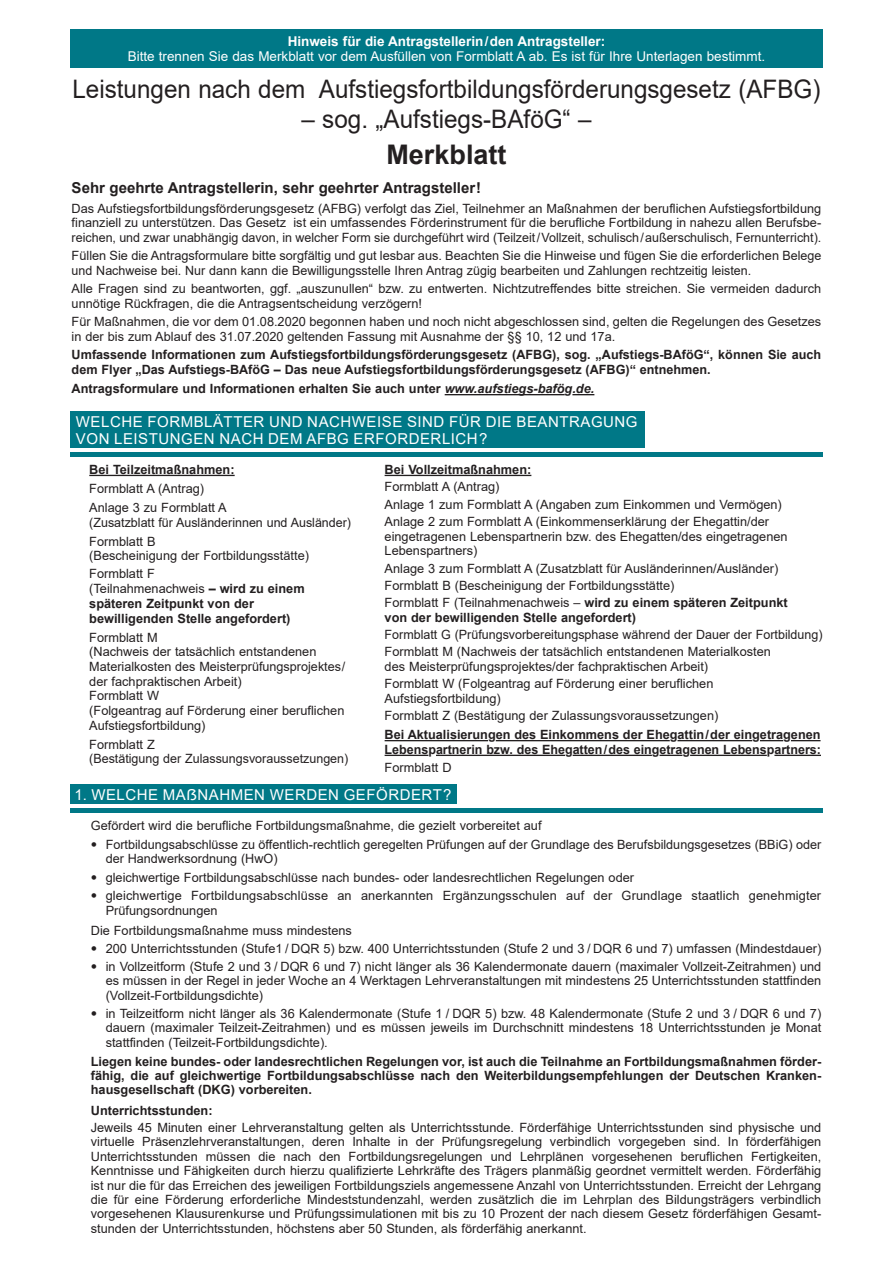
<style>
.page{position:relative;width:893px;height:1263px;background:#fff}
.page>*{position:absolute;margin:0;border:0;box-sizing:border-box;transform-origin:0 0}
.t1{font:700 27px "Arial";color:#231f20}
.t2{font:25.5px "Arial";color:#231f20;scale:.95 1}
.t3{font:15px/17.2px "Arial";letter-spacing:.035em;color:#fff}
.t4{font:700 15px "Arial";color:#231f20}
.t5{font:13.5px "Arial";color:#fff}
.t6{font:700 13.5px "Arial";color:#fff}
.t7{font:12.75px/14.5px "Arial";color:#231f20}
.t8{font:700 12.75px/14.4px "Arial";color:#231f20}
.s1{font-style:italic}
.s2{font-weight:700}
.s3{font-family:"Helvetica Neue LT Std";font-weight:100;font-stretch:condensed}
</style>
<div class="page">
<hr style="left:445px;top:394px;width:120px;height:1px;background:#231f20">
<svg style="left:572px;top:394px;width:22px;height:1px"></svg>
<div style="left:70px;top:30px;width:753px;height:38px;background:#007887"></div>
<hr style="left:70px;top:808px;width:753px;height:4px;background:#007887">
<div style="left:70px;top:784px;width:387px;height:20px;background:#007887"></div>
<hr style="left:385px;top:475px;width:146px;height:1px;background:#231f20">
<hr style="left:385px;top:740px;width:103px;height:1px;background:#231f20">
<hr style="left:496px;top:740px;width:174px;height:1px;background:#231f20">
<hr style="left:677px;top:740px;width:75px;height:1px;background:#231f20">
<svg style="left:760px;top:740px;width:23px;height:1px"></svg>
<svg style="left:791px;top:740px;width:29px;height:1px"></svg>
<hr style="left:385px;top:755px;width:43px;height:1px;background:#231f20">
<hr style="left:436px;top:755px;width:129px;height:1px;background:#231f20">
<hr style="left:573px;top:755px;width:79px;height:1px;background:#231f20">
<svg style="left:659px;top:755px;width:23px;height:1px"></svg>
<hr style="left:690px;top:755px;width:77px;height:1px;background:#231f20">
<hr style="left:774px;top:755px;width:47px;height:1px;background:#231f20">
<hr style="left:89px;top:475px;width:146px;height:1px;background:#231f20">
<hr style="left:70px;top:452px;width:753px;height:4px;background:#007887">
<div style="left:70px;top:411px;width:574px;height:37px;background:#007887"></div>
<p class="t6" style="left:288px;top:31px;width:319px">Hinweis für die Antragstellerin/den Antragsteller:</p>
<p class="t5" style="left:128px;top:47px;width:639px">Bitte trennen Sie das Merkblatt vor dem Ausfüllen von Formblatt A ab. Es ist für Ihre Unterlagen bestimmt.</p>
<p class="t2" style="left:72px;top:72px;width:789px">Leistungen nach dem Aufstiegsfortbildungsförderungsgesetz (AFBG)</p>
<p class="t2" style="left:301px;top:102px;width:307px">– sog. „Aufstiegs-BAföG“ –</p>
<p class="t1" style="left:386px;top:136px;width:122px">Merkblatt</p>
<p class="t4" style="left:72px;top:177px;width:411px">Sehr geehrte Antragstellerin, sehr geehrter Antragsteller!</p>
<p class="t7" style="left:72px;top:201px;width:751px;text-align:justify">Das Aufstiegsfortbildungsförderungsgesetz (AFBG) verfolgt das Ziel, Teilnehmer an Maßnahmen der beruflichen Aufstiegsfortbildung finanziell zu unterstützen. Das Gesetz ist ein umfassendes Förderinstrument für die berufliche Fortbildung in nahezu allen Berufsbe&shy;reichen, und zwar unabhängig davon, in welcher Form sie durchgeführt wird (Teilzeit/Vollzeit, schulisch/außerschulisch, Fernunterricht).</p>
<p class="t7" style="left:72px;top:248px;width:751px">Füllen Sie die Antragsformulare bitte sorgfältig und gut lesbar aus. Beachten Sie die Hinweise und fügen Sie die erforderlichen Belege und Nachweise bei. Nur dann kann die Bewilligungsstelle Ihren Antrag zügig bearbeiten und Zahlungen rechtzeitig leisten.</p>
<p class="t7" style="left:72px;top:281px;width:751px">Alle Fragen sind zu beantworten, ggf. „auszunullen“ bzw. zu entwerten. Nichtzutreffendes bitte streichen. Sie vermeiden dadurch unnötige Rückfragen, die die Antragsentscheidung verzögern!</p>
<p class="t7" style="left:72px;top:314px;width:751px">Für Maßnahmen, die vor dem 01.08.2020 begonnen haben und noch nicht abgeschlossen sind, gelten die Regelungen des Gesetzes in der bis zum Ablauf des 31.07.2020 geltenden Fassung mit Ausnahme der §§ 10, 12 und 17a.</p>
<p class="t8" style="left:72px;top:348px;width:751px;line-height:15px">Umfassende Informationen zum Aufstiegsfortbildungsförderungsgesetz (AFBG), sog. „Aufstiegs-BAföG“, können Sie auch dem Flyer „Das Aufstiegs-BAföG – Das neue Aufstiegsfortbildungsförderungsgesetz (AFBG)“ entnehmen.</p>
<p class="t8" style="left:72px;top:382px;width:524px">Antragsformulare und Informationen erhalten Sie auch unter <span class="s1">www.aufstiegs-bafög.de.</span></p>
<p class="t3" style="left:76px;top:413px;width:563px">WELCHE FORMBLÄTTER UND NACHWEISE SIND FÜR DIE BEANTRAGUNG<br>VON LEISTUNGEN NACH DEM AFBG ERFORDERLICH?</p>
<p class="t8" style="left:89px;top:462px;width:147px">Bei Teilzeitmaßnahmen:</p>
<p class="t7" style="left:89px;top:481px;width:116px">Formblatt A (Antrag)</p>
<p class="t7" style="left:89px;top:500px;width:139px">Anlage 3 zu Formblatt A</p>
<p class="t7" style="left:89px;top:515px;width:263px">(Zusatzblatt für Ausländerinnen und Ausländer)</p>
<p class="t7" style="left:89px;top:534px;width:68px">Formblatt B</p>
<p class="t7" style="left:89px;top:548px;width:221px">(Bescheinigung der Fortbildungsstätte)</p>
<p class="t7" style="left:89px;top:567px;width:67px">Formblatt F</p>
<p class="t7" style="left:89px;top:581px;width:217px">(Teilnahmenachweis <span class="s2">– wird zu einem</span></p>
<p class="t8" style="left:89px;top:596px;width:166px">späteren Zeitpunkt von der</p>
<p class="t8" style="left:89px;top:611px;width:203px">bewilligenden Stelle angefordert)</p>
<p class="t7" style="left:89px;top:630px;width:70px">Formblatt M</p>
<p class="t7" style="left:89px;top:644px;width:229px">(Nachweis der tatsächlich entstandenen</p>
<p class="t7" style="left:89px;top:659px;width:258px">Materialkosten des Meisterprüfungsprojektes/</p>
<p class="t7" style="left:89px;top:674px;width:154px">der fachpraktischen Arbeit)</p>
<p class="t7" style="left:89px;top:688px;width:71px">Formblatt W</p>
<p class="t7" style="left:89px;top:703px;width:257px">(Folgeantrag auf Förderung einer beruflichen</p>
<p class="t7" style="left:89px;top:718px;width:118px">Aufstiegsfortbildung)</p>
<p class="t7" style="left:89px;top:737px;width:67px">Formblatt Z</p>
<p class="t7" style="left:89px;top:751px;width:261px">(Bestätigung der Zulassungsvoraussetzungen)</p>
<p class="t8" style="left:385px;top:462px;width:148px">Bei Vollzeitmaßnahmen:</p>
<p class="t7" style="left:385px;top:479px;width:116px">Formblatt A (Antrag)</p>
<p class="t7" style="left:385px;top:497px;width:399px">Anlage 1 zum Formblatt A (Angaben zum Einkommen und Vermögen)</p>
<p class="t7" style="left:385px;top:514px;width:386px">Anlage 2 zum Formblatt A (Einkommenserklärung der Ehegattin/der</p>
<p class="t7" style="left:385px;top:529px;width:404px">eingetragenen Lebenspartnerin bzw. des Ehegatten/des eingetragenen<br>Lebenspartners)</p>
<p class="t7" style="left:385px;top:561px;width:395px">Anlage 3 zum Formblatt A (Zusatzblatt für Ausländerinnen/Ausländer)</p>
<p class="t7" style="left:385px;top:578px;width:291px">Formblatt B (Bescheinigung der Fortbildungsstätte)</p>
<p class="t7" style="left:385px;top:595px;width:405px">Formblatt F (Teilnahmenachweis – <span class="s2">wird zu einem späteren Zeitpunkt</span></p>
<p class="t8" style="left:385px;top:610px;width:253px">von der bewilligenden Stelle angefordert)</p>
<p class="t7" style="left:385px;top:627px;width:439px">Formblatt G (Prüfungsvorbereitungsphase während der Dauer der Fortbildung)</p>
<p class="t7" style="left:385px;top:644px;width:388px">Formblatt M (Nachweis der tatsächlich entstandenen Materialkosten des Meisterprüfungsprojektes/der fachpraktischen Arbeit)</p>
<p class="t7" style="left:385px;top:676px;width:330px">Formblatt W (Folgeantrag auf Förderung einer beruflichen<br>Aufstiegsfortbildung)</p>
<p class="t7" style="left:385px;top:708px;width:335px">Formblatt Z (Bestätigung der Zulassungsvoraussetzungen)</p>
<p class="t8" style="left:385px;top:728px;width:438px">Bei Aktualisierungen des Einkommens der Ehegattin/der eingetragenen<br>Lebenspartnerin bzw. des Ehegatten/des eingetragenen Lebenspartners:</p>
<p class="t7" style="left:385px;top:760px;width:68px">Formblatt D</p>
<p class="t3" style="left:74px;top:786px;width:379px">1. WELCHE MAẞNAHMEN WERDEN GEFÖRDERT?</p>
<p class="t7" style="left:91px;top:818px;width:452px">Gefördert wird die berufliche Fortbildungsmaßnahme, die gezielt vorbereitet auf</p>
<p class="t7" style="left:106px;top:837px;width:717px;text-indent:-15px"><span class="s3">•</span> Fortbildungsabschlüsse zu öffentlich-rechtlich geregelten Prüfungen auf der Grundlage des Berufsbildungsgesetzes (BBiG) oder der Handwerksordnung (HwO)</p>
<p class="t7" style="left:91px;top:870px;width:545px"><span class="s3">•</span> gleichwertige Fortbildungsabschlüsse nach bundes- oder landesrechtlichen Regelungen oder</p>
<p class="t7" style="left:106px;top:888px;width:717px;text-indent:-15px"><span class="s3">•</span> gleichwertige Fortbildungsabschlüsse an anerkannten Ergänzungsschulen auf der Grundlage staatlich genehmigter<br>Prüfungsordnungen</p>
<p class="t7" style="left:91px;top:923px;width:263px">Die Fortbildungsmaßnahme muss mindestens</p>
<p class="t7" style="left:91px;top:941px;width:732px"><span class="s3">•</span> 200 Unterrichtsstunden (Stufe1 / DQR 5) bzw. 400 Unterrichtsstunden (Stufe 2 und 3 / DQR 6 und 7) umfassen (Mindestdauer)</p>
<p class="t7" style="left:106px;top:959px;width:717px;text-align:justify;text-indent:-15px"><span class="s3">•</span> in Vollzeitform (Stufe 2 und 3 / DQR 6 und 7) nicht länger als 36 Kalendermonate dauern (maximaler Vollzeit-Zeitrahmen) und es müssen in der Regel in jeder Woche an 4 Werktagen Lehrveranstaltungen mit mindestens 25 Unterrichtsstunden stattfinden (Vollzeit-Fortbildungsdichte)</p>
<p class="t7" style="left:106px;top:1006px;width:717px;text-align:justify;text-indent:-15px"><span class="s3">•</span> in Teilzeitform nicht länger als 36 Kalendermonate (Stufe 1 / DQR 5) bzw. 48 Kalendermonate (Stufe 2 und 3 / DQR 6 und 7) dauern (maximaler Teilzeit-Zeitrahmen) und es müssen jeweils im Durchschnitt mindestens 18 Unterrichtsstunden je Monat stattfinden (Teilzeit-Fortbildungsdichte).</p>
<p class="t8" style="left:91px;top:1054px;width:732px;text-align:justify">Liegen keine bundes- oder landesrechtlichen Regelungen vor, ist auch die Teilnahme an Fortbildungsmaßnahmen förder&shy;fähig, die auf gleichwertige Fortbildungsabschlüsse nach den Weiterbildungsempfehlungen der Deutschen Kranken&shy;hausgesellschaft (DKG) vorbereiten.</p>
<p class="t8" style="left:91px;top:1104px;width:123px">Unterrichtsstunden:</p>
<p class="t7" style="left:91px;top:1120px;width:732px;text-align:justify">Jeweils 45 Minuten einer Lehrveranstaltung gelten als Unterrichtsstunde. Förderfähige Unterrichtsstunden sind physische und virtuelle Präsenzlehrveranstaltungen, deren Inhalte in der Prüfungsregelung verbindlich vorgegeben sind. In förderfähigen Unterrichtsstunden müssen die nach den Fortbildungsregelungen und Lehrplänen vorgesehenen beruflichen Fertigkeiten, Kenntnisse und Fähigkeiten durch hierzu qualifizierte Lehrkräfte des Trägers planmäßig geordnet vermittelt werden. Förderfähig ist nur die für das Erreichen des jeweiligen Fortbildungsziels angemessene Anzahl von Unterrichtsstunden. Erreicht der Lehrgang die für eine Förderung erforderliche Mindeststundenzahl, werden zusätzlich die im Lehrplan des Bildungsträgers verbindlich vorgesehenen Klausurenkurse und Prüfungssimulationen mit bis zu 10 Prozent der nach diesem Gesetz förderfähigen Gesamt&shy;stunden der Unterrichtsstunden, höchstens aber 50 Stunden, als förderfähig anerkannt.</p>
</div>
